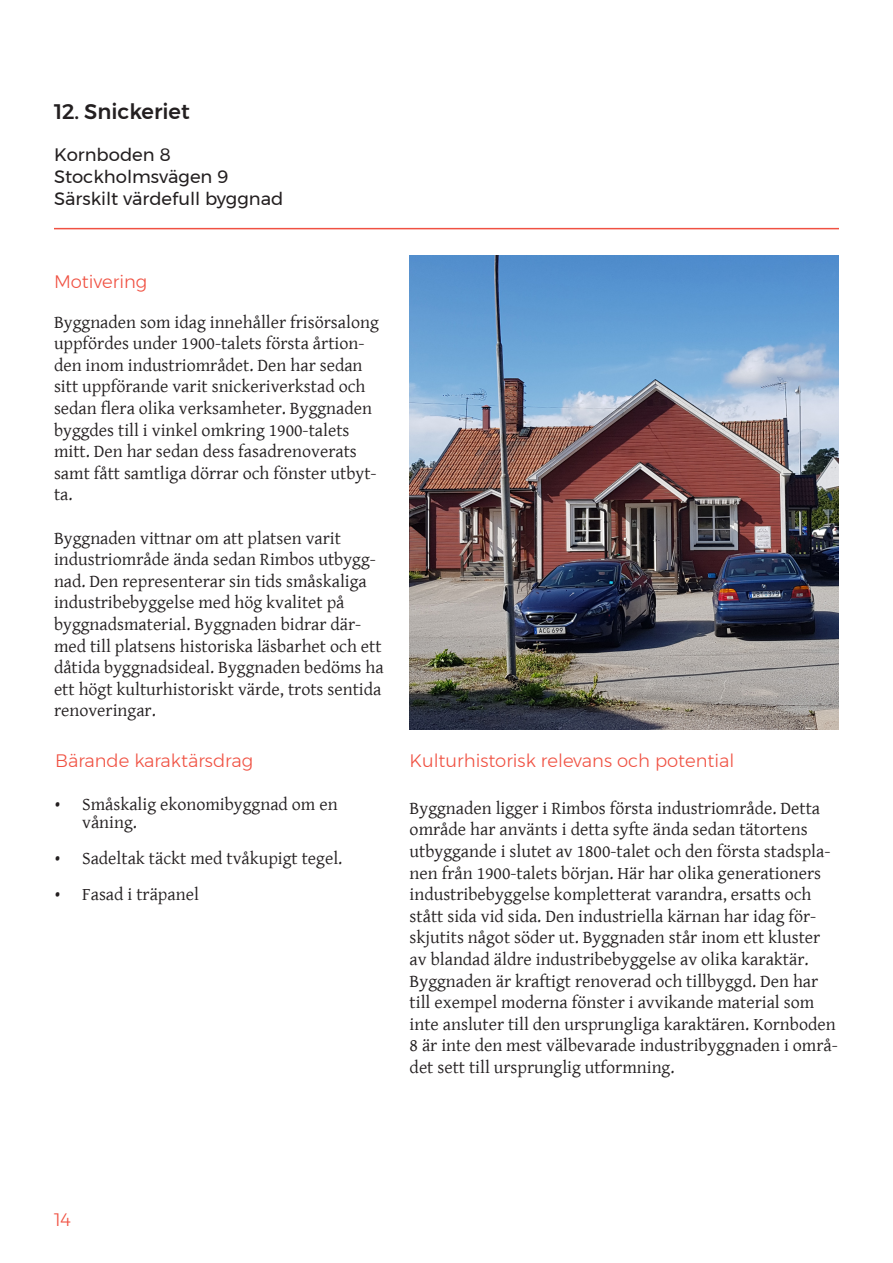
<style>
.page{position:relative;width:893px;height:1263px;background:#fff}
.page>*{position:absolute;margin:0;border:0;box-sizing:border-box;transform-origin:0 0}
.KM_Rubrik_2{font:500 21px "Montserrat";color:#231f20}
.Rubrik_2{font:18px/21.6px "Gentium Basic";color:#231f20}
.rubrik3{font:300 18px "Montserrat";color:#f05142}
.t1{font:18px/21.6px "Montserrat";color:#231f20}
.Brödtext{font:300 18px "Montserrat";color:#f05142}
</style>
<div class="page">
<hr style="left:54px;top:228px;width:785px;height:1px;background:#f05142">
<img style="left:410px;top:255px;width:429px;height:474px">
<p class="KM_Rubrik_2" style="left:54px;top:95px;width:137px">12. Snickeriet</p>
<p class="t1" style="left:54px;top:144px;width:231px">Kornboden 8<br>Stockholmsvägen 9<br>Särskilt värdefull byggnad</p>
<p class="Brödtext" style="left:54px;top:268px;width:95px">Motivering</p>
<p class="Rubrik_2" style="left:54px;top:310px;width:326px">Byggnaden som idag innehåller frisörsalong uppfördes under 1900-talets första årtion&shy;den inom industriområdet. Den har sedan sitt uppförande varit snickeriverkstad och sedan flera olika verksamheter. Byggnaden byggdes till i vinkel omkring 1900-talets mitt. Den har sedan dess fasadrenoverats samt fått samtliga dörrar och fönster utbyt&shy;ta.</p>
<p class="Rubrik_2" style="left:54px;top:526px;width:331px">Byggnaden vittnar om att platsen varit industriområde ända sedan Rimbos utbygg&shy;nad. Den representerar sin tids småskaliga industribebyggelse med hög kvalitet på byggnadsmaterial. Byggnaden bidrar där&shy;med till platsens historiska läsbarhet och ett dåtida byggnadsideal. Byggnaden bedöms ha ett högt kulturhistoriskt värde, trots sentida renoveringar.</p>
<p class="rubrik3" style="left:55px;top:747px;width:199px">Bärande karaktärsdrag</p>
<p class="Rubrik_2" style="left:82px;top:795px;width:257px;line-height:18px;text-indent:-27px">• Småskalig ekonomibyggnad om en våning.</p>
<p class="Rubrik_2" style="left:55px;top:847px;width:289px">• Sadeltak täckt med tvåkupigt tegel.</p>
<p class="Rubrik_2" style="left:55px;top:883px;width:145px">• Fasad i träpanel</p>
<p class="rubrik3" style="left:410px;top:747px;width:326px">Kulturhistorisk relevans och potential</p>
<p class="Rubrik_2" style="left:410px;top:796px;width:430px">Byggnaden ligger i Rimbos första industriområde. Detta område har använts i detta syfte ända sedan tätortens utbyggande i slutet av 1800-talet och den första stadspla&shy;nen från 1900-talets början. Här har olika generationers industribebyggelse kompletterat varandra, ersatts och stått sida vid sida. Den industriella kärnan har idag för&shy;skjutits något söder ut. Byggnaden står inom ett kluster av blandad äldre industribebyggelse av olika karaktär.<br>Byggnaden är kraftigt renoverad och tillbyggd. Den har till exempel moderna fönster i avvikande material som inte ansluter till den ursprungliga karaktären. Kornboden 8 är inte den mest välbevarade industribyggnaden i områ&shy;det sett till ursprunglig utformning.</p>
<p class="rubrik3" style="left:54px;top:1206px;width:19px">14</p>
</div>
